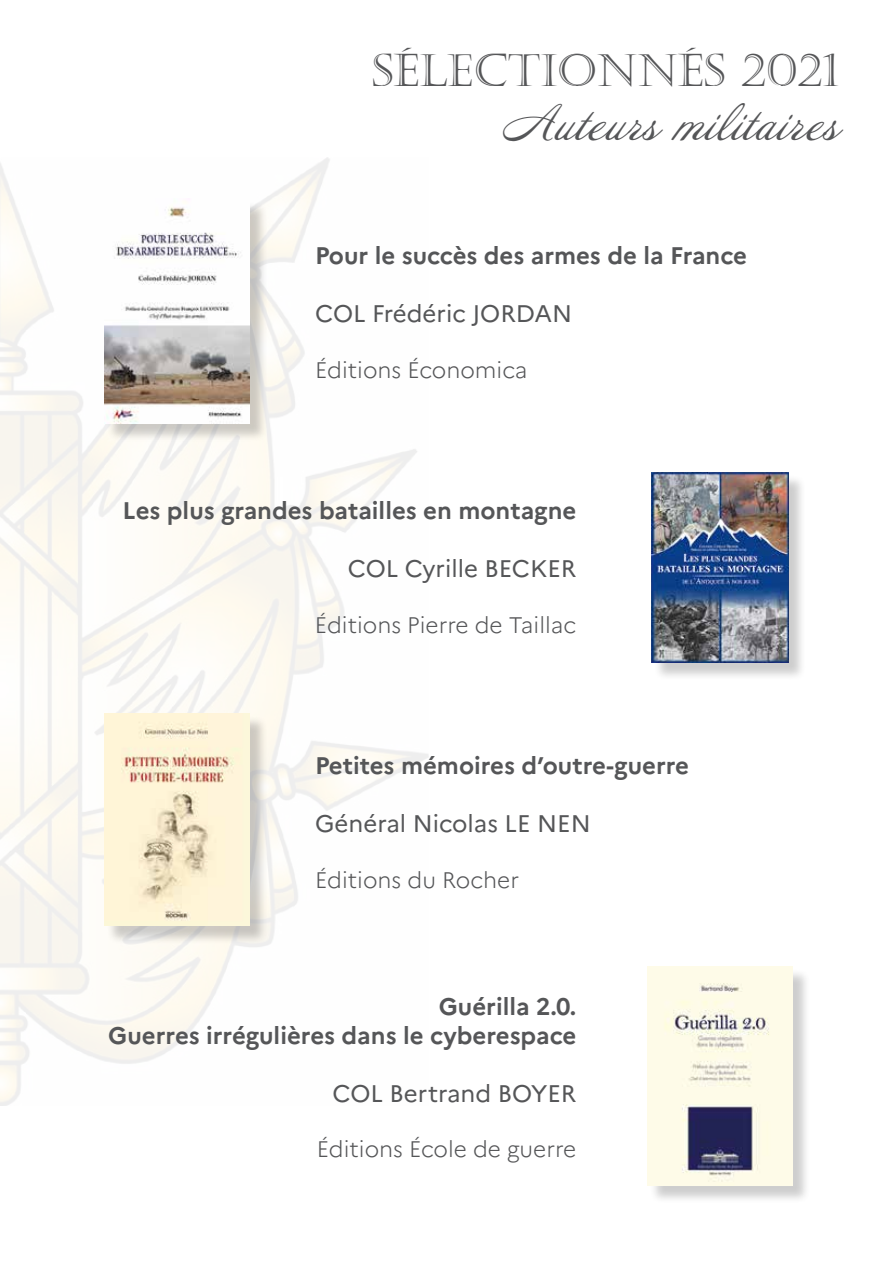
<style>
.page{position:relative;width:893px;height:1263px;background:#fff}
.page>*{position:absolute;margin:0;border:0;box-sizing:border-box;transform-origin:0 0}
.t1{font:45px "Annabelle JF";color:#555658}
.t2{font:45px "Castellar";color:#555658}
.t3{font:700 24px/28.8px "Marianne";color:#555658;text-align:right}
.t4{font:24px "Marianne";color:#555658}
.t5{font:300 22.5px "Marianne";color:#555658}
</style>
<div class="page">
<div style="left:106px;top:201px;width:162px;height:241px;background:#000;opacity:.2"></div>
<img style="left:104px;top:199px;width:145px;height:224px">
<div style="left:654px;top:474px;width:153px;height:207px;background:#000;opacity:.2"></div>
<img style="left:651px;top:472px;width:137px;height:190px">
<div style="left:106px;top:716px;width:162px;height:228px;background:#000;opacity:.2"></div>
<img style="left:104px;top:713px;width:145px;height:213px">
<div style="left:650px;top:969px;width:161px;height:235px;background:#000;opacity:.2"></div>
<img style="left:647px;top:966px;width:145px;height:220px">
<h1 class="t2" style="left:372px;top:45px;width:26px">Séle</h1>
<h1 class="t2" style="left:473px;top:45px;width:367px">ctionnés 2021</h1>
<h1 class="t1" style="left:502px;top:95px;width:339px">Auteurs militaires</h1>
<p class="t3" style="left:315px;top:241px;width:433px">Pour le succès des armes de la France</p>
<p class="t4" style="left:315px;top:299px;width:259px">COL Frédéric JORDAN</p>
<p class="t5" style="left:315px;top:356px;width:214px">Éditions Économica</p>
<p class="t3" style="left:123px;top:496px;width:455px">Les plus grandes batailles en montagne</p>
<p class="t4" style="left:348px;top:554px;width:230px">COL Cyrille BECKER</p>
<p class="t5" style="left:315px;top:611px;width:263px">Éditions Pierre de Taillac</p>
<p class="t3" style="left:315px;top:751px;width:375px">Petites mémoires d’outre-guerre</p>
<p class="t4" style="left:315px;top:809px;width:277px">Général Nicolas LE NEN</p>
<p class="t5" style="left:315px;top:866px;width:206px">Éditions du Rocher</p>
<p class="t3" style="left:108px;top:992px;width:470px">Guérilla 2.0.<br>Guerres irrégulières dans le cyberespace</p>
<p class="t4" style="left:333px;top:1078px;width:245px">COL Bertrand BOYER</p>
<p class="t5" style="left:317px;top:1136px;width:261px">Éditions École de guerre</p>
</div>
